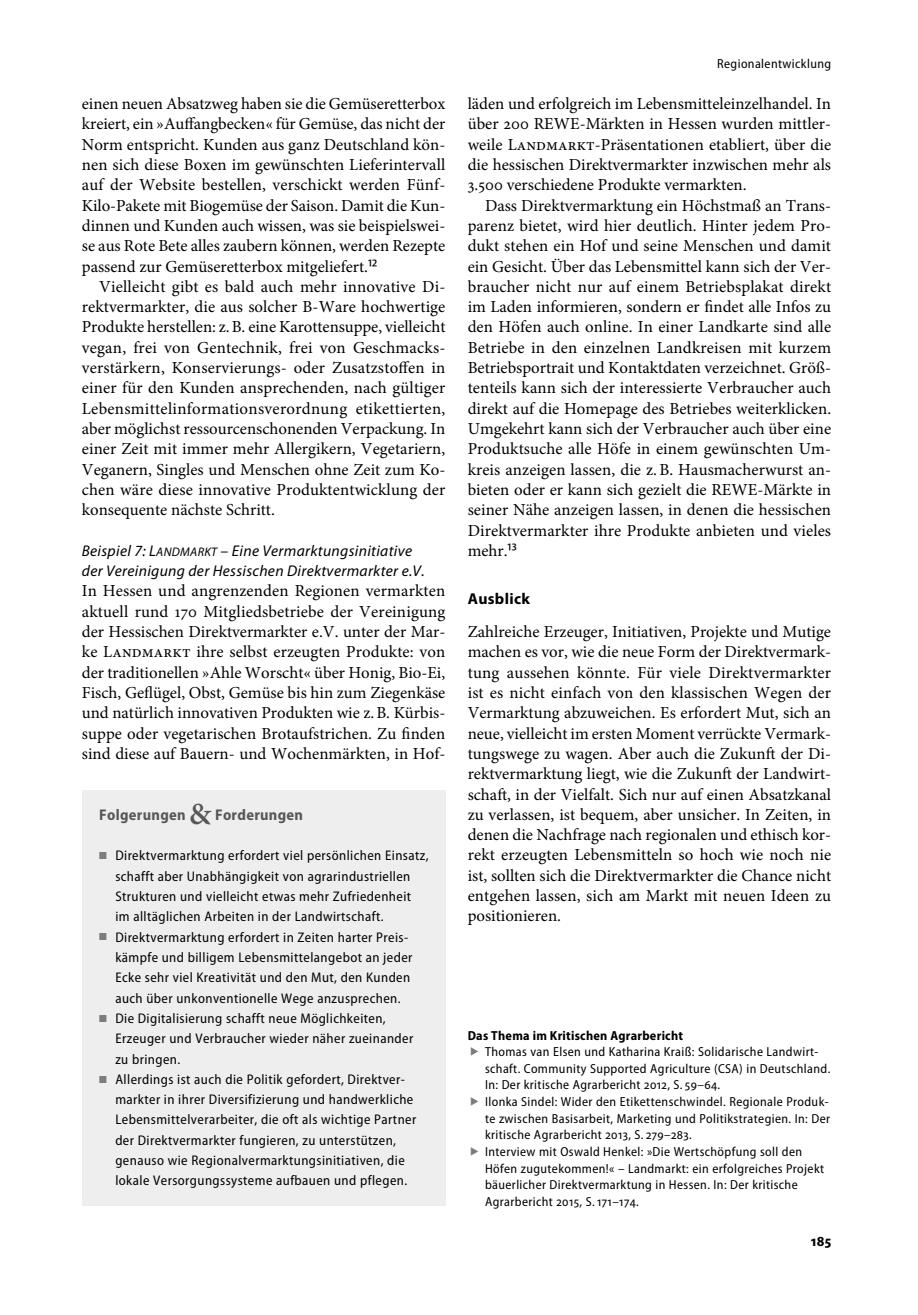
<style>
.page{position:relative;width:918px;height:1315px;background:#fff}
.page>*{position:absolute;margin:0;border:0;box-sizing:border-box;transform-origin:0 0}
.t1{font:16.8px/20.3px "Minion Pro";color:#000;text-align:justify}
.t2{font:700 15.75px "Myriad Pro";letter-spacing:.02em;color:#000}
.t3{font:italic 15.58px/20.3px "Myriad Pro";letter-spacing:.02em;color:#000}
.t4{font:700 semi-condensed 15.58px "Myriad Pro";letter-spacing:.02em;color:#585858}
.t5{font:700 semi-condensed 14.88px "Myriad Pro";color:#000}
.t6{font:semi-condensed 14px/20.3px "Myriad Pro";letter-spacing:.03em;color:#000}
.t7{font:semi-condensed 13.12px/16.6px "Myriad Pro";letter-spacing:.03em;color:#000}
.t8{font:700 semi-condensed 13.12px "Myriad Pro";letter-spacing:.02em;color:#000}
.s1{font-family:"Myriad Pro";font-stretch:semi-condensed;font-size:17.5px}
.s2{font-size:12.42px}
.s3{font-family:"Minion Pro";font-weight:600;font-stretch:normal;font-size:30.8px}
.s4{color:#7c7c7c}
</style>
<div class="page">
<div style="left:82px;top:790px;width:363px;height:415px;background:#eee"></div>
<p class="t1" style="left:82px;top:95px;width:365px">einen neuen Absatzweg haben sie die Gemüseretterbox kreiert, ein »Auffangbecken« für Gemüse, das nicht der Norm entspricht. Kunden aus ganz Deutschland kön&shy;nen sich diese Boxen im gewünschten Lieferintervall auf der Website bestellen, verschickt werden Fünf-Kilo-Pakete mit Biogemüse der Saison. Damit die Kun&shy;dinnen und Kunden auch wissen, was sie beispielswei&shy;se aus Rote Bete alles zaubern können, werden Rezepte passend zur Gemüseretterbox mitgeliefert.<span class="s1">¹²</span></p>
<p class="t1" style="left:82px;top:278px;width:365px;text-indent:17px">Vielleicht gibt es bald auch mehr innovative Di&shy;rektvermarkter, die aus solcher B-Ware hochwertige Produkte herstellen: z. B. eine Karottensuppe, vielleicht vegan, frei von Gentechnik, frei von Geschmacks&shy;verstärkern, Konservierungs- oder Zusatzstoffen in einer für den Kunden ansprechenden, nach gültiger Lebensmittelinformationsverordnung etikettierten, aber möglichst ressourcenschonenden Verpackung. In einer Zeit mit immer mehr Allergikern, Vegeta riern, Veganern, Singles und Menschen ohne Zeit zum Ko&shy;chen wäre diese innovative Produktentwicklung der konsequente nächste Schritt.</p>
<p class="t3" style="left:82px;top:542px;width:344px">Beispiel 7: L<span class="s2">ANDMARKT</span> – Eine Vermarktungsinitiative der Vereinigung der Hessischen Direktvermarkter e.V.</p>
<p class="t1" style="left:82px;top:582px;width:365px">In Hessen und angrenzenden Regionen vermarkten aktuell rund 170 Mitgliedsbetriebe der Vereinigung der Hessischen Direktvermarkter e.V. unter der Mar&shy;ke Landmarkt ihre selbst erzeugten Produkte: von der traditionellen »Ahle Worscht« über Honig, Bio-Ei, Fisch, Geflügel, Obst, Gemüse bis hin zum Ziegenkäse und natürlich innovativen Produkten wie z. B. Kürbis&shy;suppe oder vegetarischen Brotaufstrichen. Zu finden sind diese auf Bauern- und Wochenmärkten, in Hof-</p>
<p class="t4" style="left:99px;top:809px;width:205px">Folgerungen <span class="s3">&amp;</span> Forderungen</p>
<p class="t6" style="left:115px;top:847px;width:315px;text-indent:-16px"><span class="s4">■</span> Direktvermarktung erfordert viel persönlichen Einsatz, schafft aber Unabhängigkeit von agrarindustriellen Strukturen und vielleicht etwas mehr Zufriedenheit im alltäglichen Arbeiten in der Landwirtschaft.</p>
<p class="t6" style="left:115px;top:928px;width:299px;text-indent:-16px"><span class="s4">■</span> Direktvermarktung erfordert in Zeiten harter Preis&shy;kämpfe und billigem Lebensmittelangebot an jeder Ecke sehr viel Kreativität und den Mut, den Kunden auch über unkonventionelle Wege anzusprechen.</p>
<p class="t6" style="left:115px;top:1009px;width:299px;text-indent:-16px"><span class="s4">■</span> Die Digitalisierung schafft neue Möglichkeiten,<br>Er zeuger und Verbraucher wieder näher zueinander zu bringen.</p>
<p class="t6" style="left:115px;top:1070px;width:302px;text-indent:-16px"><span class="s4">■</span> Allerdings ist auch die Politik gefordert, Direktver&shy;markter in ihrer Diversifizierung und handwerkliche Lebensmittelverarbeiter, die oft als wichtige Partner der Direktvermarkter fungieren, zu unterstützen, genauso wie Regionalvermarktungsinitiativen, die lokale Versorgungssysteme aufbauen und pflegen.</p>
<p class="t7" style="left:717px;top:57px;width:115px">Regionalentwicklung</p>
<p class="t1" style="left:468px;top:95px;width:365px">läden und erfolgreich im Lebensmitteleinzelhandel. In über 200 REWE-Märkten in Hessen wurden mittler&shy;weile Landmarkt-Präsentationen etabliert, über die die hessischen Direktvermarkter inzwischen mehr als 3.500 verschiedene Produkte vermarkten.</p>
<p class="t1" style="left:468px;top:197px;width:365px;text-indent:17px">Dass Direktvermarktung ein Höchstmaß an Trans&shy;parenz bietet, wird hier deutlich. Hinter jedem Pro&shy;dukt stehen ein Hof und seine Menschen und damit ein Gesicht. Über das Lebensmittel kann sich der Ver&shy;braucher nicht nur auf einem Betriebsplakat direkt im Laden informieren, sondern er findet alle Infos zu den Höfen auch online. In einer Landkarte sind alle Betriebe in den einzelnen Landkreisen mit kurzem Betriebsportrait und Kontaktdaten verzeichnet. Größ&shy;tenteils kann sich der interessierte Verbraucher auch direkt auf die Homepage des Betriebes weiterklicken.<br>Umgekehrt kann sich der Verbraucher auch über eine Produktsuche alle Höfe in einem gewünschten Um&shy;kreis anzeigen lassen, die z. B. Hausmacherwurst an&shy;bieten oder er kann sich gezielt die REWE-Märkte in seiner Nähe anzeigen lassen, in denen die hessischen Direktvermarkter ihre Produkte anbieten und vieles mehr.<span class="s1">¹³</span></p>
<p class="t2" style="left:468px;top:593px;width:64px">Ausblick</p>
<p class="t1" style="left:468px;top:623px;width:365px">Zahlreiche Erzeuger, Initiativen, Projekte und Mutige machen es vor, wie die neue Form der Direktvermark&shy;tung aussehen könnte. Für viele Direktvermarkter ist es nicht einfach von den klassischen Wegen der Vermarktung abzuweichen. Es erfordert Mut, sich an neue, vielleicht im ersten Moment verrückte Vermark&shy;tungswege zu wagen. Aber auch die Zukunft der Di&shy;rektvermarktung liegt, wie die Zukunft der Landwirt&shy;schaft, in der Vielfalt. Sich nur auf einen Absatzkanal zu verlassen, ist bequem, aber unsicher. In Zeiten, in denen die Nachfrage nach regionalen und ethisch kor&shy;rekt erzeugten Lebensmitteln so hoch wie noch nie ist, sollten sich die Direktvermarkter die Chance nicht entgehen lassen, sich am Markt mit neuen Ideen zu positionieren.</p>
<p class="t8" style="left:468px;top:1030px;width:217px">Das Thema im Kritischen Agrarbericht</p>
<p class="t7" style="left:485px;top:1045px;width:347px">Thomas van Elsen und Katharina Kraiß: Solidarische Landwirt&shy;schaft. Community Supported Agriculture (CSA) in Deutschland.<br>In: Der kritische Agrarbericht 2012, S. 59–64.<br>Ilonka Sindel: Wider den Etikettenschwindel. Regionale Produk&shy;te zwischen Basisarbeit, Marketing und Politikstrategien. In: Der kritische Agrarbericht 2013, S. 279–283.<br>Interview mit Oswald Henkel: »Die Wertschöpfung soll den Höfen zugutekommen!« – Landmarkt: ein erfolgreiches Projekt bäuerlicher Direktvermarktung in Hessen. In: Der kritische Agrarbericht 2015, S. 171–174.</p>
<p class="t5" style="left:811px;top:1235px;width:22px">185</p>
</div>
